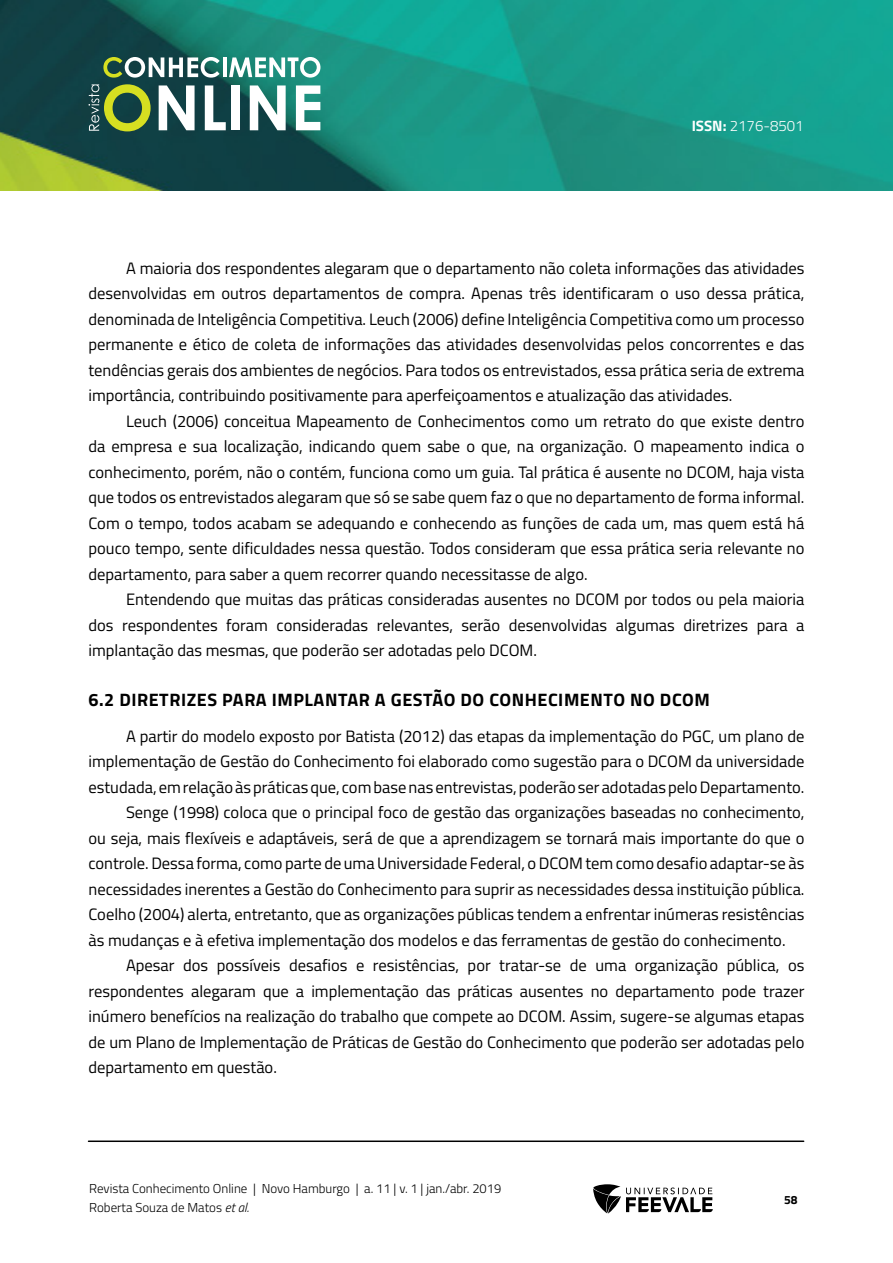
<style>
.page{position:relative;width:893px;height:1263px;background:#fff}
.page>*{position:absolute;margin:0;border:0;box-sizing:border-box;transform-origin:0 0}
.TÍTULO_1{font:700 18px "Titillium Web";letter-spacing:.03em;color:#000}
.Corpo{font:16.5px/25.5px "Titillium Web";color:#000;text-align:justify}
.t1{font:300 15px "Titillium Web";color:#fff}
.t2{font:300 12.9px/19.5px "Titillium Web";color:#000}
.t3{font:700 12px "Titillium Web";color:#000}
.s1{font-weight:700}
.s2{font-style:italic}
</style>
<div class="page">
<img style="left:0;top:0;width:893px;height:190px">
<svg style="left:593px;top:1184px;width:120px;height:29px"></svg>
<svg style="left:103px;top:57px;width:117px;height:21px"></svg>
<hr style="left:223px;top:57px;width:3px;height:20px;background:#fff">
<svg style="left:229px;top:57px;width:91px;height:21px"></svg>
<svg style="left:88px;top:84px;width:63px;height:47px;background:#5e7e3f"></svg>
<svg style="left:159px;top:85px;width:36px;height:45px"></svg>
<svg style="left:205px;top:85px;width:21px;height:45px"></svg>
<div style="left:232px;top:85px;width:8px;height:45px;background:#fff"></div>
<svg style="left:250px;top:85px;width:36px;height:45px"></svg>
<svg style="left:296px;top:85px;width:24px;height:45px"></svg>
<hr style="left:88px;top:1140px;width:716px;height:2px;background:#000">
<p class="t1" style="left:692px;top:115px;width:114px"><span class="s1">ISSN:</span> 2176-8501</p>
<p class="Corpo" style="left:88px;top:254px;width:717px;text-indent:38px">A maioria dos respondentes alegaram que o departamento não coleta informações das atividades desenvolvidas em outros departamentos de compra. Apenas três identificaram o uso dessa prática, denominada de Inteligência Competitiva. Leuch (2006) define Inteligência Competitiva como um processo permanente e ético de coleta de informações das atividades desenvolvidas pelos concorrentes e das tendências gerais dos ambientes de negócios. Para todos os entrevistados, essa prática seria de extrema importância, contribuindo positivamente para aperfeiçoamentos e atualização das atividades.</p>
<p class="Corpo" style="left:88px;top:407px;width:718px;text-indent:38px">Leuch (2006) conceitua Mapeamento de Conhecimentos como um retrato do que existe dentro da empresa e sua localização, indicando quem sabe o que, na organização. O mapeamento indica o conhecimento, porém, não o contém, funciona como um guia. Tal prática é ausente no DCOM, haja vista que todos os entrevistados alegaram que só se sabe quem faz o que no departamento de forma informal.<br>Com o tempo, todos acabam se adequando e conhecendo as funções de cada um, mas quem está há pouco tempo, sente dificuldades nessa questão. Todos consideram que essa prática seria relevante no departamento, para saber a quem recorrer quando necessitasse de algo.</p>
<p class="Corpo" style="left:88px;top:586px;width:717px;text-indent:38px">Entendendo que muitas das práticas consideradas ausentes no DCOM por todos ou pela maioria dos respondentes foram consideradas relevantes, serão desenvolvidas algumas diretrizes para a implantação das mesmas, que poderão ser adotadas pelo DCOM.</p>
<p class="TÍTULO_1" style="left:88px;top:686px;width:623px">6.2 DIRETRIZES PARA IMPLANTAR A GESTÃO DO CONHECIMENTO NO DCOM</p>
<p class="Corpo" style="left:88px;top:722px;width:717px;text-indent:38px">A partir do modelo exposto por Batista (2012) das etapas da implementação do PGC, um plano de implementação de Gestão do Conhecimento foi elaborado como sugestão para o DCOM da universidade estudada, em relação às práticas que, com base nas entrevistas, poderão ser adotadas pelo Departamento.</p>
<p class="Corpo" style="left:88px;top:799px;width:717px;text-indent:38px">Senge (1998) coloca que o principal foco de gestão das organizações baseadas no conhecimento, ou seja, mais flexíveis e adaptáveis, será de que a aprendizagem se tornará mais importante do que o controle. Dessa forma, como parte de uma Universidade Federal, o DCOM tem como desafio adaptar-se às necessidades inerentes a Gestão do Conhecimento para suprir as necessidades dessa instituição pública.<br>Coelho (2004) alerta, entretanto, que as organizações públicas tendem a enfrentar inúmeras resistências às mudanças e à efetiva implementação dos modelos e das ferramentas de gestão do conhecimento.</p>
<p class="Corpo" style="left:88px;top:952px;width:717px;text-indent:38px">Apesar dos possíveis desafios e resistências, por tratar-se de uma organização pública, os respondentes alegaram que a implementação das práticas ausentes no departamento pode trazer inúmero benefícios na realização do trabalho que compete ao DCOM. Assim, sugere-se algumas etapas de um Plano de Implementação de Práticas de Gestão do Conhecimento que poderão ser adotadas pelo departamento em questão.</p>
<p class="t2" style="left:89px;top:1178px;width:414px">Revista Conhecimento Online | Novo Hamburgo | a. 11 | v. 1 | jan./abr. 2019<br>Roberta Souza de Matos <span class="s2">et al.</span></p>
<p class="t3" style="left:784px;top:1190px;width:15px">58</p>
</div>
